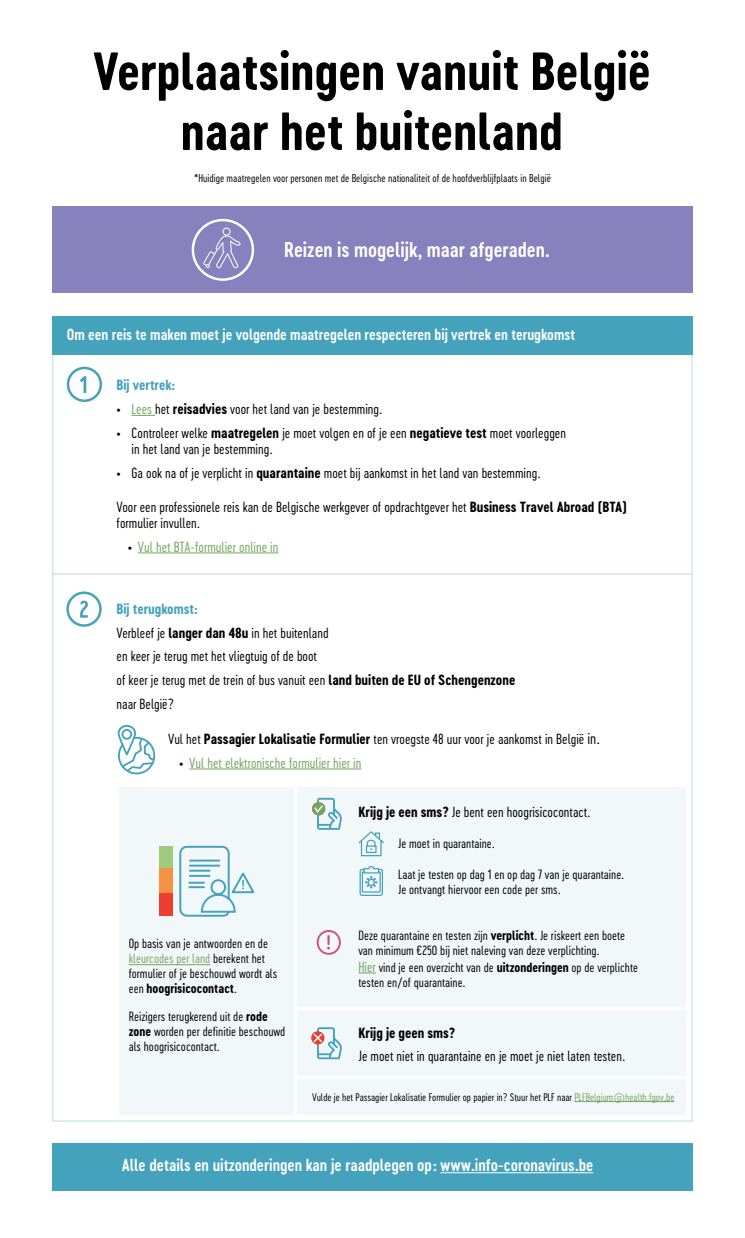
<style>
.page{position:relative;width:745px;height:1238px;background:#fff}
.page>*{position:absolute;margin:0;border:0;box-sizing:border-box;transform-origin:0 0}
.t1{font:50px/60px "Cervo Neue Bold Neue";color:#000;text-align:center}
.t2{font:20px "Cervo Neue Semi Bold Neue";color:#fff}
.t3{font:16.25px "Cervo Neue Semi Bold Neue";color:#fff}
.t4{font:15px "Cervo Neue Semi Bold Neue";color:#fff}
.t5{font:13.75px/23.8px "Cervo Neue Light Neue";color:#000}
.t6{font:13.75px "Cervo Neue Light Neue";color:#76a460}
.t7{font:13.75px "Cervo Neue Bold Neue";color:#45a2bc}
.t8{font:13.75px "Cervo Neue Bold Neue";color:#000}
.t9{font:12.5px/15px "Cervo Neue Light Neue";color:#000}
.t10{font:12.5px "Cervo Neue Bold Neue";color:#000}
.t11{font:10.62px "Cervo Neue Light Neue";color:#000}
.t12{font:10.25px "Cervo Neue Light Neue";color:#000}
.s1{color:#76a460}
.s2{font-family:"Cervo Neue Bold Neue"}
.s3{color:#000}
.s4{font-size:15px}
.s5{font-family:"Cervo Neue Light Neue"}
.s6{font-size:13.75px;color:#76a460}
</style>
<div class="page">
<div style="left:119px;top:787px;width:174px;height:327px;background:#f2f8fa"></div>
<div style="left:67px;top:367px;width:35px;height:35px;border:2px solid #45a2bc;border-radius:50%"></div>
<svg style="left:80px;top:376px;width:6px;height:17px"></svg>
<svg style="left:80px;top:600px;width:8px;height:17px"></svg>
<div style="left:66px;top:591px;width:36px;height:36px;border:2px solid #45a2bc;border-radius:50%"></div>
<div style="left:118px;top:725px;width:18px;height:30px;border:2px solid #45a2bc;border-radius:8px"></div>
<div style="left:121px;top:729px;width:11px;height:10px;border:2px solid #45a2bc;border-radius:50%"></div>
<svg style="left:118px;top:736px;width:38px;height:39px"></svg>
<div style="left:297px;top:787px;width:388px;height:219px;background:#f2f8fa"></div>
<div style="left:297px;top:1079px;width:388px;height:35px;background:#f2f8fa"></div>
<div style="left:297px;top:1010px;width:388px;height:65px;background:#f2f8fa"></div>
<div style="left:52px;top:316px;width:640px;height:38px;background:#45a2bc"></div>
<div style="left:52px;top:1143px;width:640px;height:47px;background:#45a2bc"></div>
<hr style="left:440px;top:1172px;width:153px;height:1px;background:#fff">
<svg style="left:131px;top:415px;width:24px;height:1px"></svg>
<hr style="left:138px;top:552px;width:140px;height:1px;background:#76a460">
<div style="left:159px;top:893px;width:13px;height:23px;background:#ee3d33"></div>
<div style="left:159px;top:845px;width:13px;height:23px;background:#a1cb7c"></div>
<div style="left:159px;top:868px;width:13px;height:25px;background:#f79143"></div>
<svg style="left:179px;top:845px;width:76px;height:72px"></svg>
<hr style="left:129px;top:964px;width:81px;height:1px;background:#76a460">
<hr style="left:189px;top:768px;width:172px;height:1px;background:#76a460">
<hr style="left:574px;top:1101px;width:100px;height:1px;background:#76a460">
<svg style="left:312px;top:1027px;width:30px;height:32px"></svg>
<svg style="left:312px;top:802px;width:13px;height:13px"></svg>
<svg style="left:314px;top:797px;width:28px;height:32px"></svg>
<svg style="left:359px;top:866px;width:24px;height:30px"></svg>
<svg style="left:358px;top:831px;width:26px;height:26px"></svg>
<hr style="left:52px;top:573px;width:639px;height:1px;background:#45a2bc">
<div style="left:52px;top:206px;width:640px;height:86px;background:#8781bd"></div>
<div style="left:191px;top:219px;width:63px;height:62px;border:2px solid #fff;border-radius:50%"></div>
<svg style="left:202px;top:227px;width:39px;height:45px"></svg>
<svg style="left:358px;top:972px;width:18px;height:1px"></svg>
<div style="left:316px;top:930px;width:24px;height:24px;border:2px solid #d24d6f;border-radius:50%"></div>
<svg style="left:327px;top:935px;width:3px;height:14px"></svg>
<h1 class="t1" style="left:93px;top:41px;width:559px">Verplaatsingen vanuit België naar het buitenland</h1>
<p class="t11" style="left:194px;top:171px;width:358px">*Huidige maatregelen voor personen met de Belgische nationaliteit of de hoofdverblijfplaats in België</p>
<h2 class="t2" style="left:284px;top:236px;width:267px">Reizen is mogelijk, maar afgeraden.</h2>
<p class="t4" style="left:67px;top:324px;width:509px">Om een reis te maken moet je volgende maatregelen respecteren bij vertrek en terugkomst</p>
<p class="t7" style="left:116px;top:376px;width:60px">Bij vertrek:</p>
<p class="t5" style="left:116px;top:397px;width:267px">• <span class="s1">Lees</span> het <span class="s2">reisadvies</span> voor het land van je bestemming.</p>
<p class="t5" style="left:131px;top:424px;width:435px;line-height:16.2px;text-indent:-15px">• Controleer welke <span class="s2">maatregelen</span> je moet volgen en of je een <span class="s2">negatieve test</span> moet voorleggen in het land van je bestemming.</p>
<p class="t5" style="left:116px;top:460px;width:425px">• Ga ook na of je verplicht in <span class="s2">quarantaine</span> moet bij aankomst in het land van bestemming.</p>
<p class="t5" style="left:116px;top:498px;width:511px;line-height:16.2px">Voor een professionele reis kan de Belgische werkgever of opdrachtgever het <span class="s2">Business Travel Abroad (BTA) </span>formulier invullen.</p>
<p class="t6" style="left:128px;top:537px;width:152px"><span class="s3">•</span> Vul het BTA-formulier online in</p>
<p class="t7" style="left:116px;top:599px;width:82px">Bij terugkomst:</p>
<p class="t5" style="left:116px;top:620px;width:400px">Verbleef je <span class="s2">langer dan 48u</span> in het buitenland<br>en keer je terug met het vliegtuig of de boot<br>of keer je terug met de trein of bus vanuit een <span class="s2">land buiten de EU of Schengenzone </span>naar België?</p>
<p class="t5" style="left:168px;top:726px;width:433px">Vul het <span class="s2">Passagier Lokalisatie Formulier</span> ten vroegste 48 uur voor je aankomst in België <span class="s4">in.</span></p>
<p class="t6" style="left:179px;top:753px;width:183px"><span class="s3">•</span> Vul het elektronische formulier hier in</p>
<p class="t5" style="left:358px;top:800px;width:233px"><span class="s2">Krijg je een sms?</span> Je bent een hoogrisicocontact.</p>
<p class="t9" style="left:129px;top:936px;width:150px">Op basis van je antwoorden en de <span class="s1">kleurcodes per land</span> berekent het formulier of je beschouwd wordt als</p>
<p class="t10" style="left:129px;top:980px;width:110px"><span class="s5">een</span> hoogrisicocontact<span class="s5">.</span></p>
<p class="t9" style="left:129px;top:1008px;width:158px">Reizigers terugkerend uit de <span class="s2">rode zone</span> worden per definitie beschouwd als hoogrisicocontact.</p>
<p class="t9" style="left:398px;top:836px;width:98px">Je moet in quarantaine.</p>
<p class="t9" style="left:398px;top:866px;width:227px">Laat je testen op dag 1 en op dag 7 van je quarantaine.<br>Je ontvangt hiervoor een code per sms.</p>
<p class="t9" style="left:358px;top:928px;width:268px">Deze quarantaine en testen zijn <span class="s2">verplicht</span>. Je riskeert een boete van minimum €250 bij niet naleving van deze verplichting.</p>
<p class="t9" style="left:358px;top:959px;width:281px"><span class="s6">Hier</span> vind je een overzicht van de <span class="s2">uitzonderingen</span> op de verplichte testen en/of quarantaine.</p>
<p class="t8" style="left:358px;top:1023px;width:98px">Krijg je geen sms?</p>
<p class="t5" style="left:358px;top:1044px;width:268px">Je moet niet in quarantaine en je moet je niet laten testen.</p>
<p class="t12" style="left:312px;top:1090px;width:364px">Vulde je het Passagier Lokalisatie Formulier op papier in? Stuur het PLF naar <span class="s1">PLFBelgium@health.fgov.be</span></p>
<p class="t3" style="left:122px;top:1154px;width:473px">Alle details en uitzonderingen kan je raadplegen op: www.info-coronavirus.be</p>
</div>
